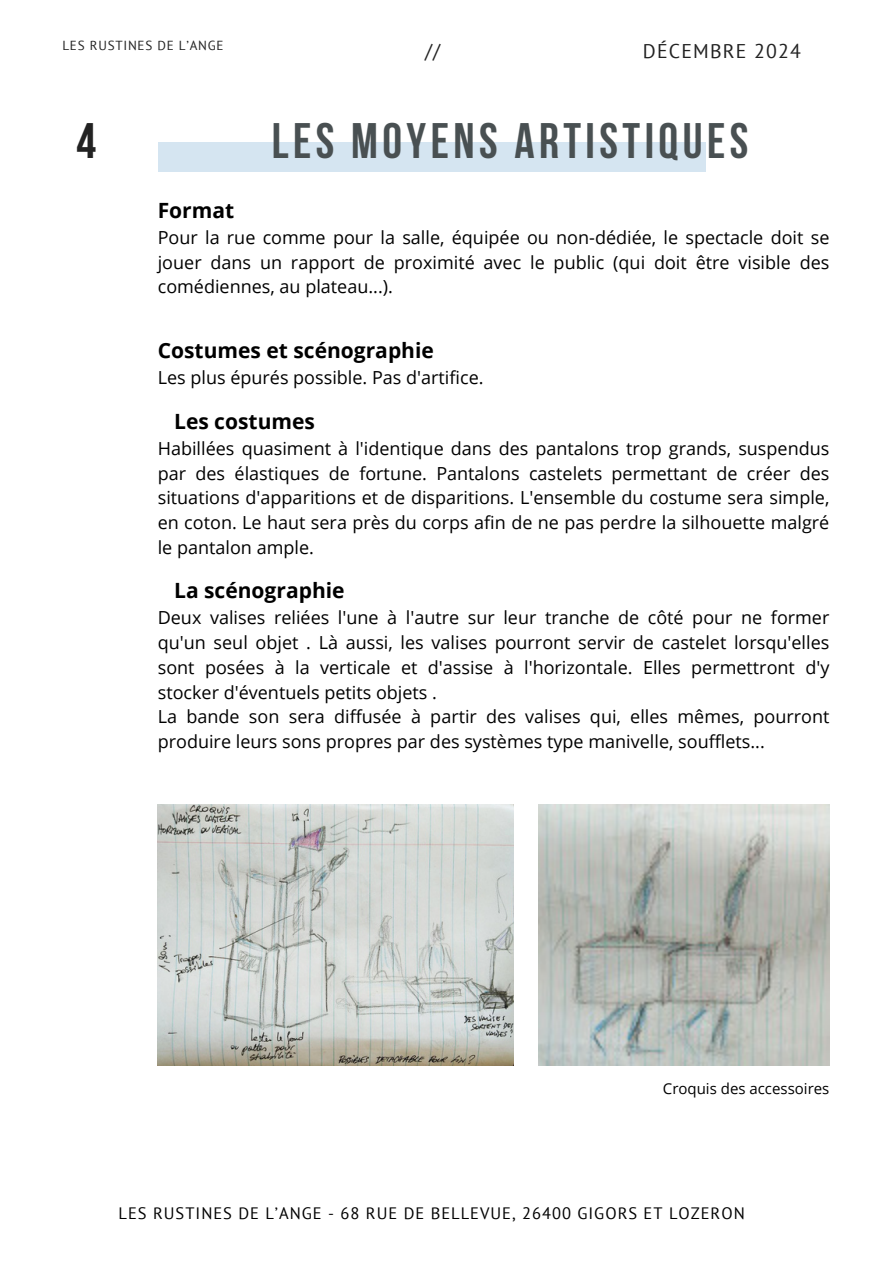
<style>
.page{position:relative;width:894px;height:1264px;background:#fff}
.page>*{position:absolute;margin:0;border:0;box-sizing:border-box;transform-origin:0 0}
.t1{font:700 49.65px "Bebas Neue";letter-spacing:.09em;color:#495052}
.t2{font:700 49.65px "Bebas Neue";color:#222}
.t3{font:700 21px "Open Sans";color:#000}
.t4{font:19.8px "PT Sans";letter-spacing:.06em;color:#222}
.t5{font:18px/24.8px "Open Sans";color:#000;text-align:justify}
.t6{font:16.5px "PT Sans";letter-spacing:.06em;color:#000}
.t7{font:15px "Open Sans";color:#000}
.t8{font:13.05px "PT Sans";letter-spacing:.06em;color:#222}
</style>
<div class="page">
<div style="left:158px;top:142px;width:547px;height:30px;background:#d5e5f1"></div>
<img style="left:158px;top:804px;width:355px;height:261px">
<img style="left:538px;top:804px;width:290px;height:261px">
<h3 class="t8" style="left:62px;top:37px;width:163px">LES RUSTINES DE L’ANGE</h3>
<h3 class="t4" style="left:425px;top:37px;width:17px">//</h3>
<h3 class="t4" style="left:642px;top:37px;width:160px">DÉCEMBRE 2024</h3>
<p class="t2" style="left:76px;top:120px;width:21px">4</p>
<p class="t1" style="left:272px;top:121px;width:478px">LES MOYENS ARTISTIQUES</p>
<p class="t3" style="left:158px;top:195px;width:78px">Format</p>
<p class="t5" style="left:158px;top:224px;width:673px">Pour la rue comme pour la salle, équipée ou non-dédiée, le spectacle doit se jouer dans un rapport de proximité avec le public (qui doit être visible des comédiennes, au plateau...).</p>
<p class="t3" style="left:158px;top:335px;width:277px">Costumes et scénographie</p>
<p class="t5" style="left:158px;top:365px;width:327px">Les plus épurés possible. Pas d'artifice.</p>
<h2 class="t3" style="left:174px;top:406px;width:142px">Les costumes</h2>
<h2 class="t5" style="left:158px;top:435px;width:673px">Habillées quasiment à l'identique dans des pantalons trop grands, suspendus par des élastiques de fortune. Pantalons castelets permettant de créer des situations d'apparitions et de disparitions. L'ensemble du costume sera simple, en coton. Le haut sera près du corps afin de ne pas perdre la silhouette malgré le pantalon ample.</h2>
<h1 class="t3" style="left:174px;top:575px;width:172px">La scénographie</h1>
<h1 class="t5" style="left:158px;top:605px;width:673px;text-align:left">Deux valises reliées l'une à l'autre sur leur tranche de côté pour ne former qu'un seul objet . Là aussi, les valises pourront servir de castelet lorsqu'elles sont posées à la verticale et d'assise à l'horizontale. Elles permettront d'y stocker d'éventuels petits objets .<br>La bande son sera diffusée à partir des valises qui, elles mêmes, pourront produire leurs sons propres par des systèmes type manivelle, soufflets...</h1>
<p class="t7" style="left:662px;top:1077px;width:168px">Croquis des accessoires</p>
<h3 class="t6" style="left:118px;top:1202px;width:627px">LES RUSTINES DE L’ANGE - 68 RUE DE BELLEVUE, 26400 GIGORS ET LOZERON</h3>
</div>
